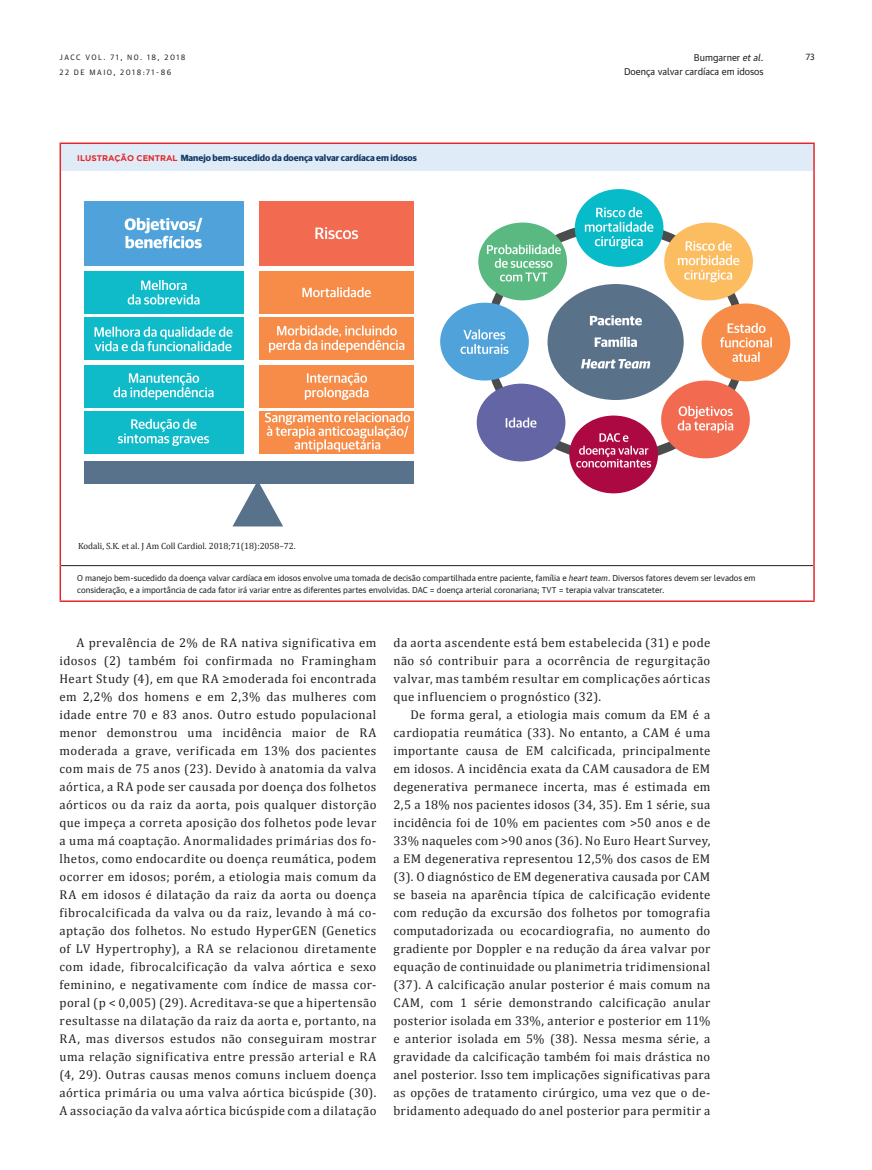
<style>
.page{position:relative;width:872px;height:1170px;background:#fff}
.page>*{position:absolute;margin:0;border:0;box-sizing:border-box;transform-origin:0 0}
.t1{font:12.75px/18px "Cambria";letter-spacing:.03em;color:#231f20;text-align:justify}
.t2{font:9.45px/14.2px "Guardian Sans Text";color:#231f20;text-align:right}
.t3{font:9px "Cambria";letter-spacing:-.005em;color:#231f20}
.t4{font:700 9px "Guardian Sans";color:#143965}
.t5{font:9px "Guardian Sans";color:#231f20}
.t6{font:8.25px/12px "Guardian Sans Text";color:#231f20}
.t7{font:700 8.25px "Gotham";color:#e2282c}
.t8{font:7.5px/15px "Guardian Sans Text";letter-spacing:.2em;color:#231f20}
.s1{font-style:italic}
.s2{font-family:"Gotham";font-size:8.25px;color:#e2282c}
</style>
<div class="page">
<div style="left:60px;top:143px;width:754px;height:28px;background:#dfebf7"></div>
<hr style="left:61px;top:565px;width:752px;height:1px;background:#231f20">
<hr style="left:60px;top:142px;width:754px;height:2px;background:#e2282c">
<svg style="left:60px;top:144px;width:1px;height:27px"></svg>
<svg style="left:813px;top:144px;width:1px;height:27px"></svg>
<hr style="left:60px;top:171px;width:1px;height:394px;background:#e2282c">
<hr style="left:813px;top:171px;width:1px;height:394px;background:#e2282c">
<hr style="left:60px;top:565px;width:1px;height:35px;background:#e2282c">
<hr style="left:813px;top:565px;width:1px;height:35px;background:#e2282c">
<hr style="left:60px;top:600px;width:754px;height:2px;background:#e2282c">
<svg style="left:484px;top:223px;width:262px;height:239px"></svg>
<div style="left:478px;top:222px;width:89px;height:78px;background:#5ab980;border-radius:50%"></div>
<div style="left:575px;top:189px;width:88px;height:78px;background:#08bbc9;border-radius:50%"></div>
<div style="left:664px;top:222px;width:89px;height:78px;background:#fcbc60;border-radius:50%"></div>
<div style="left:701px;top:303px;width:89px;height:78px;background:#f68c48;border-radius:50%"></div>
<div style="left:661px;top:380px;width:89px;height:78px;background:#f26a50;border-radius:50%"></div>
<div style="left:569px;top:415px;width:89px;height:78px;background:#ac0943;border-radius:50%"></div>
<div style="left:477px;top:383px;width:88px;height:78px;background:#6465a4;border-radius:50%"></div>
<div style="left:440px;top:303px;width:89px;height:77px;background:#50a3da;border-radius:50%"></div>
<div style="left:547px;top:284px;width:136px;height:116px;background:#59728a;border-radius:50%"></div>
<div style="left:84px;top:201px;width:159px;height:64px;background:#50a3da"></div>
<div style="left:260px;top:201px;width:154px;height:64px;background:#f26a50"></div>
<div style="left:84px;top:271px;width:159px;height:42px;background:#0fbbc9"></div>
<div style="left:260px;top:271px;width:154px;height:42px;background:#f68c48"></div>
<div style="left:84px;top:317px;width:159px;height:43px;background:#0fbbc9"></div>
<div style="left:260px;top:317px;width:154px;height:43px;background:#f68c48"></div>
<div style="left:84px;top:365px;width:159px;height:43px;background:#0fbbc9"></div>
<div style="left:260px;top:365px;width:154px;height:43px;background:#f68c48"></div>
<div style="left:84px;top:411px;width:159px;height:42px;background:#0fbbc9"></div>
<div style="left:260px;top:411px;width:154px;height:42px;background:#f68c48"></div>
<div style="left:84px;top:461px;width:330px;height:23px;background:#59728b"></div>
<svg style="left:94px;top:326px;width:138px;height:25px"></svg>
<svg style="left:114px;top:373px;width:99px;height:27px"></svg>
<svg style="left:118px;top:419px;width:91px;height:27px"></svg>
<svg style="left:125px;top:218px;width:77px;height:30px"></svg>
<svg style="left:302px;top:287px;width:69px;height:10px"></svg>
<svg style="left:269px;top:325px;width:135px;height:27px"></svg>
<svg style="left:305px;top:373px;width:63px;height:27px"></svg>
<svg style="left:265px;top:412px;width:145px;height:40px"></svg>
<svg style="left:315px;top:227px;width:43px;height:12px"></svg>
<svg style="left:585px;top:207px;width:68px;height:42px"></svg>
<svg style="left:487px;top:244px;width:74px;height:37px"></svg>
<svg style="left:460px;top:329px;width:48px;height:25px"></svg>
<svg style="left:505px;top:417px;width:31px;height:10px"></svg>
<svg style="left:677px;top:406px;width:56px;height:27px"></svg>
<svg style="left:128px;top:280px;width:71px;height:24px"></svg>
<svg style="left:576px;top:433px;width:75px;height:34px"></svg>
<svg style="left:720px;top:323px;width:52px;height:39px"></svg>
<svg style="left:678px;top:241px;width:61px;height:41px"></svg>
<svg style="left:581px;top:315px;width:69px;height:53px"></svg>
<svg style="left:232px;top:484px;width:51px;height:42px"></svg>
<p class="t8" style="left:60px;top:49px;width:128px">JACC VOL. 71, N0. 18, 2018<br>22 DE MAIO, 2018:71-86</p>
<p class="t2" style="left:624px;top:50px;width:141px">Bumgarner <span class="s1">et al.<br></span>Doença valvar cardíaca em idosos</p>
<p class="t5" style="left:806px;top:50px;width:10px">73</p>
<p class="t7" style="left:77px;top:153px;width:6px">ILUSTR</p>
<p class="t7" style="left:108px;top:153px;width:14px">AÇÃO</p>
<p class="t7" style="left:137px;top:153px;width:13px">CENTR</p>
<p class="t4" style="left:166px;top:151px;width:252px"><span class="s2">AL</span> Manejo bem-sucedido da doença valvar cardíaca em idosos</p>
<p class="t3" style="left:78px;top:540px;width:219px">Kodali, S.K. et al. J Am Coll Cardiol. 2018;71(18):2058–72.</p>
<p class="t6" style="left:77px;top:571px;width:680px">O manejo bem-sucedido da doença valvar cardíaca em idosos envolve uma tomada de decisão compartilhada entre paciente, família e <span class="s1">heart team</span>. Diversos fatores devem ser levados em consideração, e a importância de cada fator irá variar entre as diferentes partes envolvidas. DAC = doença arterial coronariana; TVT = terapia valvar transcateter.</p>
<p class="t1" style="left:60px;top:633px;width:318px;text-indent:17px">A prevalência de 2% de RA nativa significativa em idosos (2) também foi confirmada no Framingham Heart Study (4), em que RA ≥moderada foi encontrada em 2,2% dos homens e em 2,3% das mulheres com idade entre 70 e 83 anos. Outro estudo populacional menor demonstrou uma incidência maior de RA moderada a grave, verificada em 13% dos pacientes com mais de 75 anos (23). Devido à anatomia da valva aórtica, a RA pode ser causada por doença dos folhetos aórticos ou da raiz da aorta, pois qualquer distorção que impeça a correta aposição dos folhetos pode levar a uma má coaptação. Anormalidades primárias dos fo&shy;lhetos, como endocardite ou doença reumática, podem ocorrer em idosos; porém, a etiologia mais comum da RA em idosos é dilatação da raiz da aorta ou doença fibrocalcificada da valva ou da raiz, levando à má co&shy;aptação dos folhetos. No estudo HyperGEN (Genetics of LV Hypertrophy), a RA se relacionou diretamente com idade, fibrocalcificação da valva aórtica e sexo feminino, e negativamente com índice de massa cor&shy;poral (p &lt; 0,005) (29). Acreditava-se que a hipertensão resultasse na dilatação da raiz da aorta e, portanto, na RA, mas diversos estudos não conseguiram mostrar uma relação significativa entre pressão arterial e RA (4, 29). Outras causas menos comuns incluem doença aórtica primária ou uma valva aórtica bicúspide (30).<br>A associação da valva aórtica bicúspide com a dilatação</p>
<p class="t1" style="left:393px;top:633px;width:318px">da aorta ascendente está bem estabelecida (31) e pode não só contribuir para a ocorrência de regurgitação valvar, mas também resultar em complicações aórticas que influenciem o prognóstico (32).</p>
<p class="t1" style="left:393px;top:705px;width:318px;text-indent:17px">De forma geral, a etiologia mais comum da EM é a cardiopatia reumática (33). No entanto, a CAM é uma importante causa de EM calcificada, principalmente em idosos. A incidência exata da CAM causadora de EM degenerativa permanece incerta, mas é estimada em 2,5 a 18% nos pacientes idosos (34, 35). Em 1 série, sua incidência foi de 10% em pacientes com &gt;50 anos e de 33% naqueles com &gt;90 anos (36). No Euro Heart Survey, a EM degenerativa representou 12,5% dos casos de EM (3). O diagnóstico de EM degenerativa causada por CAM se baseia na aparência típica de calcificação evidente com redução da excursão dos folhetos por tomografia computadorizada ou ecocardiografia, no aumento do gradiente por Doppler e na redução da área valvar por equação de continuidade ou planimetria tridimensional (37). A calcificação anular posterior é mais comum na CAM, com 1 série demonstrando calcificação anular posterior isolada em 33%, anterior e posterior em 11% e anterior isolada em 5% (38). Nessa mesma série, a gravidade da calcificação também foi mais drástica no anel posterior. Isso tem implicações significativas para as opções de tratamento cirúrgico, uma vez que o de&shy;bridamento adequado do anel posterior para permitir a</p>
</div>
